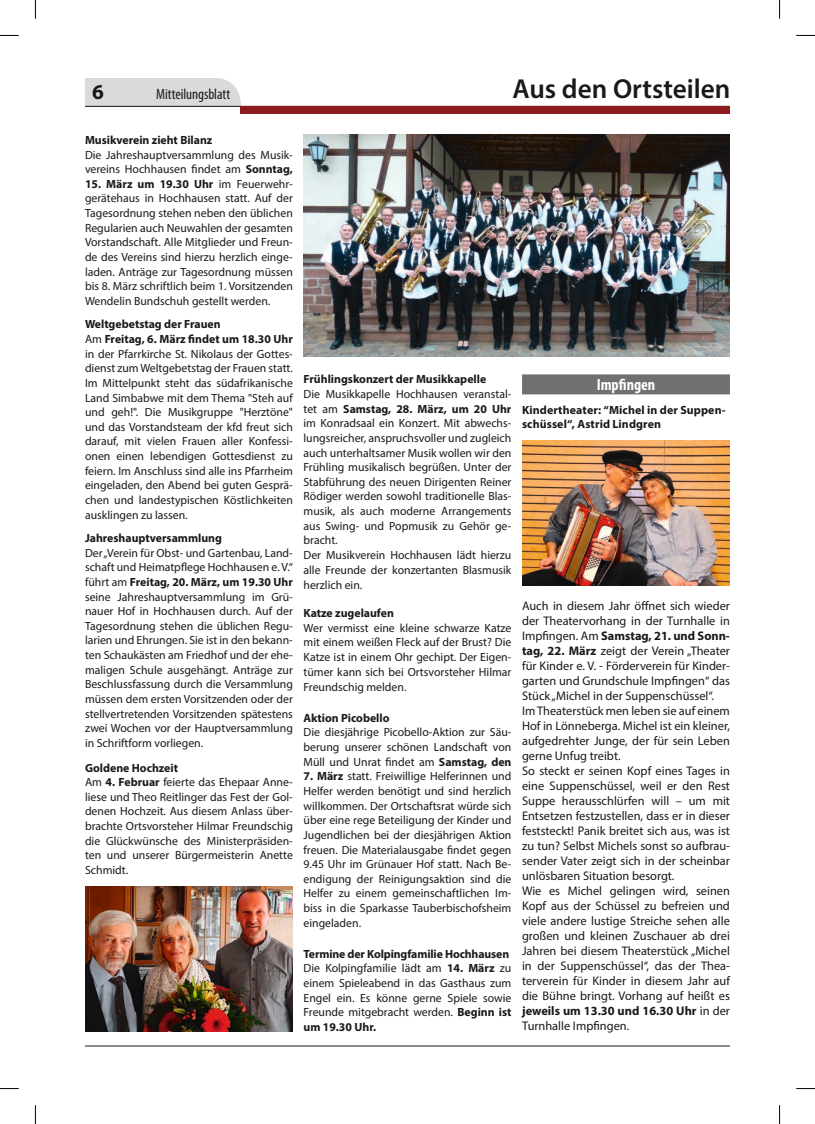
<style>
.page{position:relative;width:815px;height:1124px;background:#fff}
.page>*{position:absolute;margin:0;border:0;box-sizing:border-box;transform-origin:0 0}
.t1{font:600 27.5px "Myriad Pro";color:#1b1917}
.t2{font:700 21.25px "Myriad Pro";color:#1b1917}
.t3{font:700 condensed 16.25px "Myriad Pro";color:#fff}
.t4{font:condensed 15px "Myriad Pro";letter-spacing:-.005em;color:#1b1917}
.t5{font:12.5px/15px "Myriad Pro";color:#1b1917}
.t6{font:11.88px/14.6px "Myriad Pro";color:#1b1917}
.t7{font:700 11.88px/13.8px "Myriad Pro";color:#1b1917}
.s1{font-weight:700}
</style>
<div class="page">
<hr style="left:85px;top:1045px;width:645px;height:1px;background:#1b1917">
<svg style="left:85px;top:78px;width:645px;height:35px"></svg>
<img style="left:304px;top:135px;width:426px;height:221px">
<div style="left:522px;top:374px;width:208px;height:20px;background:#72706e"></div>
<img style="left:85px;top:886px;width:208px;height:145px">
<img style="left:522px;top:440px;width:208px;height:145px">
<svg style="left:0;top:35px;width:19px;height:1px"></svg>
<svg style="left:796px;top:35px;width:19px;height:1px"></svg>
<svg style="left:0;top:1088px;width:19px;height:1px"></svg>
<svg style="left:796px;top:1088px;width:19px;height:1px"></svg>
<svg style="left:35px;top:0;width:1px;height:19px"></svg>
<svg style="left:35px;top:1105px;width:1px;height:18px"></svg>
<svg style="left:779px;top:0;width:1px;height:19px"></svg>
<svg style="left:779px;top:1105px;width:1px;height:18px"></svg>
<h2 class="t2" style="left:92px;top:78px;width:13px">6</h2>
<p class="t4" style="left:156px;top:85px;width:76px">Mitteilungsblatt</p>
<h1 class="t1" style="left:512px;top:71px;width:219px">Aus den Ortsteilen</h1>
<p class="t7" style="left:85px;top:133px;width:129px">Musikverein zieht Bilanz</p>
<p class="t6" style="left:85px;top:147px;width:209px">Die Jahreshauptversammlung des Musik&shy;vereins Hochhausen findet am <span class="s1">Sonntag,</span></p>
<p class="t6" style="left:85px;top:176px;width:209px;text-align:justify"><span class="s1">15. März um 19.30 Uhr</span> im Feuerwehr&shy;gerätehaus in Hochhausen statt. Auf der Tagesordnung stehen neben den üblichen Regularien auch Neuwahlen der gesamten Vorstandschaft. Alle Mitglieder und Freun&shy;de des Vereins sind hierzu herzlich einge&shy;laden. Anträge zur Tagesordnung müssen bis 8. März schriftlich beim 1. Vorsitzenden Wendelin Bundschuh gestellt werden.</p>
<p class="t6" style="left:85px;top:317px;width:209px"><span class="s1">Weltgebetstag der Frauen<br></span>Am <span class="s1">Freitag, 6. März findet um 18.30 Uhr </span>in der Pfarrkirche St. Nikolaus der Gottes&shy;dienst zum Weltgebetstag der Frauen statt.<br>Im Mittelpunkt steht das südafrikanische Land Simbabwe mit dem Thema "Steh auf und geh!". Die Musikgruppe "Herztöne" und das Vorstandsteam der kfd freut sich darauf, mit vielen Frauen aller Konfessi&shy;onen einen lebendigen Gottesdienst zu feiern. Im Anschluss sind alle ins Pfarrheim eingeladen, den Abend bei guten Gesprä&shy;chen und landestypischen Köstlichkeiten ausklingen zu lassen.</p>
<p class="t7" style="left:85px;top:530px;width:139px">Jahreshauptversammlung</p>
<p class="t6" style="left:85px;top:545px;width:209px;text-align:justify">Der „Verein für Obst- und Gartenbau, Land&shy;schaft und Heimatpflege Hochhausen e. V.“ führt am <span class="s1">Freitag, 20. März, um 19.30 Uhr </span>seine Jahreshauptversammlung im Grü&shy;nauer Hof in Hochhausen durch. Auf der Tagesordnung stehen die üblichen Regu&shy;larien und Ehrungen. Sie ist in den bekann&shy;ten Schaukästen am Friedhof und der ehe&shy;maligen Schule ausgehängt. Anträge zur Beschlussfassung durch die Versammlung müssen dem ersten Vorsitzenden oder der stellvertretenden Vorsitzenden spätestens zwei Wochen vor der Hauptversammlung in Schriftform vorliegen.</p>
<p class="t6" style="left:85px;top:759px;width:209px"><span class="s1">Goldene Hochzeit<br></span>Am <span class="s1">4. Februar</span> feierte das Ehepaar Anne&shy;liese und Theo Reitlinger das Fest der Gol&shy;denen Hochzeit. Aus diesem Anlass über&shy;brachte Ortsvorsteher Hilmar Freundschig die Glückwünsche des Ministerpräsiden&shy;ten und unserer Bürgermeisterin Anette Schmidt.</p>
<p class="t7" style="left:304px;top:372px;width:184px">Frühlingskonzert der Musikkapelle</p>
<p class="t6" style="left:304px;top:386px;width:209px">Die Musikkapelle Hochhausen veranstal&shy;tet am <span class="s1">Samstag, 28. März, um 20 Uhr </span>im Konradsaal ein Konzert. Mit abwechs&shy;lungsreicher, anspruchsvoller und zugleich auch unterhaltsamer Musik wollen wir den Frühling musikalisch begrüßen. Unter der Stabführung des neuen Dirigenten Reiner Rödiger werden sowohl traditionelle Blas&shy;musik, als auch moderne Arrangements aus Swing- und Popmusik zu Gehör ge&shy;bracht.<br>Der Musikverein Hochhausen lädt hierzu alle Freunde der konzertanten Blasmusik herzlich ein.</p>
<p class="t7" style="left:304px;top:605px;width:92px">Katze zugelaufen</p>
<p class="t6" style="left:304px;top:620px;width:209px;text-align:justify">Wer vermisst eine kleine schwarze Katze mit einem weißen Fleck auf der Brust? Die Katze ist in einem Ohr gechipt. Der Eigen&shy;tümer kann sich bei Ortsvorsteher Hilmar Freundschig melden.</p>
<p class="t7" style="left:304px;top:710px;width:88px">Aktion Picobello</p>
<p class="t6" style="left:304px;top:724px;width:209px;text-align:justify">Die diesjährige Picobello-Aktion zur Säu&shy;berung unserer schönen Landschaft von Müll und Unrat findet am <span class="s1">Samstag, den</span></p>
<p class="t6" style="left:304px;top:768px;width:209px;text-align:justify"><span class="s1">7. März</span> statt. Freiwillige Helferinnen und Helfer werden benötigt und sind herzlich willkommen. Der Ortschaftsrat würde sich über eine rege Beteiligung der Kinder und Jugendlichen bei der diesjährigen Aktion freuen. Die Materialausgabe findet gegen 9.45 Uhr im Grünauer Hof statt. Nach Be&shy;endigung der Reinigungsaktion sind die Helfer zu einem gemeinschaftlichen Im&shy;biss in die Sparkasse Tauberbischofsheim eingeladen.</p>
<p class="t6" style="left:304px;top:945px;width:209px"><span class="s1">Termine der Kolpingfamilie Hochhausen </span>Die Kolpingfamilie lädt am <span class="s1">14. März</span> zu einem Spieleabend in das Gasthaus zum Engel ein. Es könne gerne Spiele sowie Freunde mitgebracht werden. <span class="s1">Beginn ist um 19.30 Uhr.</span></p>
<h3 class="t3" style="left:597px;top:374px;width:60px">Impfingen</h3>
<p class="t7" style="left:522px;top:403px;width:205px">Kindertheater: “Michel in der Suppen&shy;schüssel“, Astrid Lindgren</p>
<p class="t5" style="left:522px;top:598px;width:209px">Auch in diesem Jahr öffnet sich wieder der Theatervorhang in der Turnhalle in Impfingen. Am <span class="s1">Samstag, 21. und Sonn&shy;tag, 22. März</span> zeigt der Verein „Theater für Kinder e. V. - Förderverein für Kinder&shy;garten und Grundschule Impfingen“ das Stück „Michel in der Suppenschüssel“.<br>Im Theaterstück men leben sie auf einem Hof in Lönneberga. Michel ist ein kleiner, aufgedrehter Junge, der für sein Leben gerne Unfug treibt.<br>So steckt er seinen Kopf eines Tages in eine Suppenschüssel, weil er den Rest Suppe herausschlürfen will – um mit Entsetzen festzustellen, dass er in dieser feststeckt! Panik breitet sich aus, was ist zu tun? Selbst Michels sonst so aufbrau&shy;sender Vater zeigt sich in der scheinbar unlösbaren Situation besorgt.<br>Wie es Michel gelingen wird, seinen Kopf aus der Schüssel zu befreien und viele andere lustige Streiche sehen alle großen und kleinen Zuschauer ab drei Jahren bei diesem Theaterstück „Michel in der Suppenschüssel“, das der Thea&shy;terverein für Kinder in diesem Jahr auf die Bühne bringt. Vorhang auf heißt es <span class="s1">jeweils um 13.30 und 16.30 Uhr</span> in der Turnhalle Impfingen.</p>
</div>
